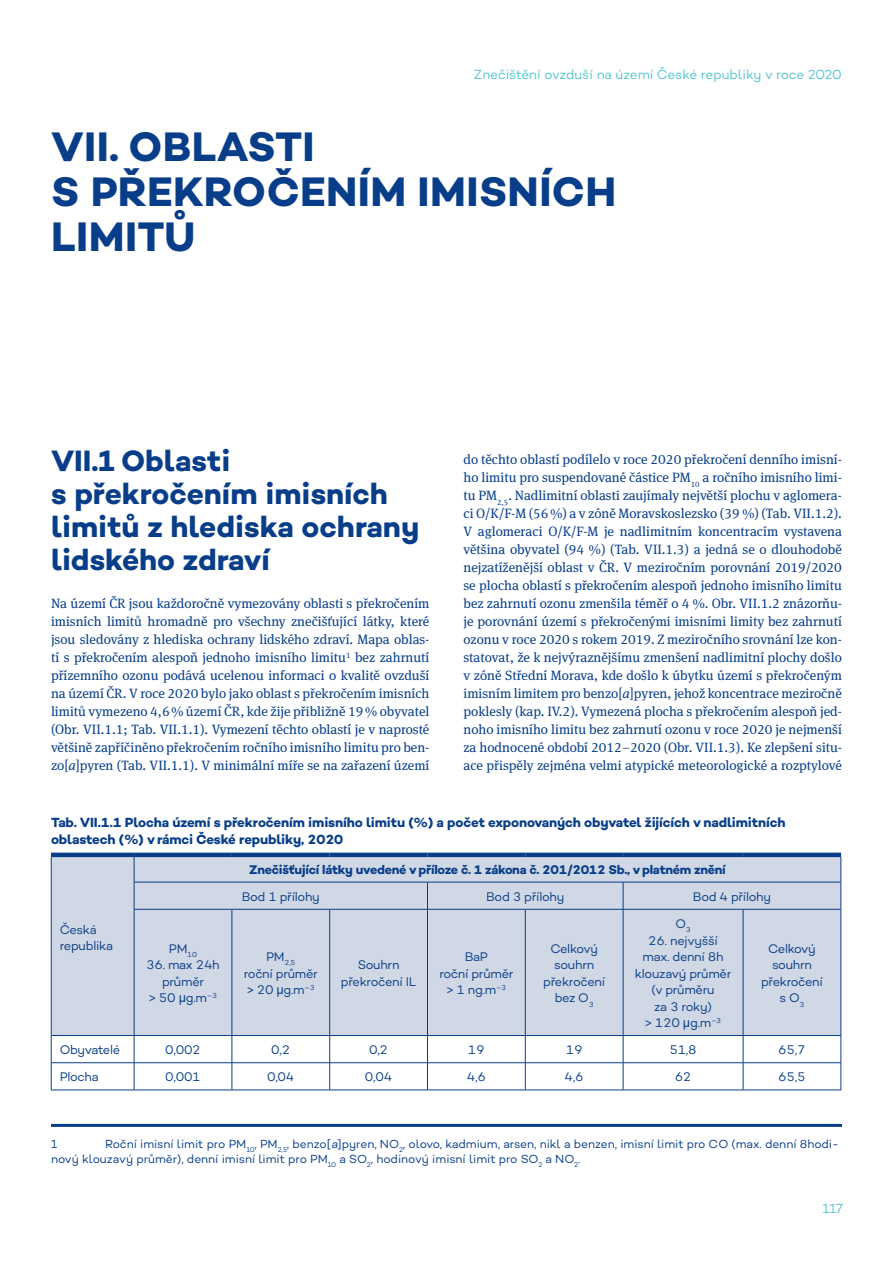
<style>
.page{position:relative;width:893px;height:1263px;background:#fff}
.page>*{position:absolute;margin:0;border:0;box-sizing:border-box;transform-origin:0 0}
._03_Kapitola{font:700 42px/45px "Campton";letter-spacing:.01em;color:#083e89}
._01_Nadpis_2{font:700 30px/33px "Campton";color:#083e89}
._00_Text_1{font:13.5px/18px "Meta Serif Pro";color:#083e89;text-align:justify}
._04_Popisek{font:700 13.5px/16.5px "Campton";letter-spacing:-.01em;color:#083e89}
.t1{font:13.5px "Campton";letter-spacing:-.01em;color:#54c5cf}
._02_Tabulka{font:12.75px/16.5px "Campton";letter-spacing:-.025em;color:#083e89;text-align:center}
._02_Tabulka-2{font:700 12.75px "Campton";letter-spacing:-.02em;color:#083e89}
._04_Poznamka{font:12px/14.4px "Campton";letter-spacing:-.005em;color:#083e89}
._02_Tabulka-3{font:7.5px "Campton";color:#083e89}
.s1{font-style:italic}
.s2{font-family:"Arial"}
</style>
<div class="page">
<hr style="left:51px;top:1124px;width:791px;height:3px;background:#083e89">
<div style="left:52px;top:857px;width:789px;height:178px;background:#d0d7e5"></div>
<svg style="left:51px;top:857px;width:1px;height:52px"></svg>
<hr style="left:51px;top:909px;width:1px;height:126px;background:#083e89">
<hr style="left:134px;top:882px;width:98px;height:1px;background:#083e89">
<svg style="left:134px;top:857px;width:1px;height:52px"></svg>
<hr style="left:232px;top:882px;width:98px;height:1px;background:#083e89">
<hr style="left:330px;top:882px;width:97px;height:1px;background:#083e89">
<hr style="left:427px;top:882px;width:98px;height:1px;background:#083e89">
<svg style="left:427px;top:882px;width:1px;height:27px"></svg>
<hr style="left:525px;top:882px;width:98px;height:1px;background:#083e89">
<hr style="left:623px;top:882px;width:120px;height:1px;background:#083e89">
<svg style="left:623px;top:882px;width:1px;height:27px"></svg>
<hr style="left:743px;top:882px;width:98px;height:1px;background:#083e89">
<svg style="left:841px;top:857px;width:1px;height:52px"></svg>
<hr style="left:134px;top:909px;width:98px;height:1px;background:#083e89">
<hr style="left:134px;top:909px;width:1px;height:126px;background:#083e89">
<hr style="left:232px;top:909px;width:98px;height:1px;background:#083e89">
<hr style="left:232px;top:909px;width:1px;height:126px;background:#083e89">
<hr style="left:330px;top:909px;width:97px;height:1px;background:#083e89">
<hr style="left:329px;top:909px;width:1px;height:126px;background:#083e89">
<hr style="left:427px;top:909px;width:98px;height:1px;background:#083e89">
<hr style="left:427px;top:909px;width:1px;height:126px;background:#083e89">
<hr style="left:525px;top:909px;width:98px;height:1px;background:#083e89">
<hr style="left:525px;top:909px;width:1px;height:126px;background:#083e89">
<hr style="left:623px;top:909px;width:120px;height:1px;background:#083e89">
<hr style="left:623px;top:909px;width:1px;height:126px;background:#083e89">
<hr style="left:743px;top:909px;width:98px;height:1px;background:#083e89">
<hr style="left:743px;top:909px;width:1px;height:126px;background:#083e89">
<hr style="left:841px;top:909px;width:1px;height:126px;background:#083e89">
<svg style="left:51px;top:1035px;width:791px;height:55px"></svg>
<hr style="left:51px;top:1090px;width:83px;height:1px;background:#083e89">
<hr style="left:134px;top:1090px;width:98px;height:1px;background:#083e89">
<hr style="left:232px;top:1090px;width:98px;height:1px;background:#083e89">
<hr style="left:330px;top:1090px;width:97px;height:1px;background:#083e89">
<hr style="left:427px;top:1090px;width:98px;height:1px;background:#083e89">
<hr style="left:525px;top:1090px;width:98px;height:1px;background:#083e89">
<hr style="left:623px;top:1090px;width:120px;height:1px;background:#083e89">
<hr style="left:743px;top:1090px;width:98px;height:1px;background:#083e89">
<hr style="left:51px;top:853px;width:83px;height:4px;background:#083e89">
<hr style="left:134px;top:853px;width:98px;height:4px;background:#083e89">
<hr style="left:232px;top:853px;width:98px;height:4px;background:#083e89">
<hr style="left:330px;top:853px;width:97px;height:4px;background:#083e89">
<hr style="left:427px;top:853px;width:98px;height:4px;background:#083e89">
<hr style="left:525px;top:853px;width:98px;height:4px;background:#083e89">
<hr style="left:623px;top:853px;width:120px;height:4px;background:#083e89">
<hr style="left:743px;top:853px;width:98px;height:4px;background:#083e89">
<p class="t1" style="left:474px;top:66px;width:370px">Znečištění ovzduší na území České republiky v roce 2020</p>
<p class="_03_Kapitola" style="left:51px;top:124px;width:567px">VII. OBLASTI<br>S PŘEKROČENÍM IMISNÍCH<br>LIMITŮ</p>
<p class="_01_Nadpis_2" style="left:51px;top:444px;width:370px">VII.1 Oblasti<br>s překročením imisních limitů z hlediska ochrany lidského zdraví</p>
<p class="_00_Text_1" style="left:51px;top:594px;width:380px">Na území ČR jsou každoročně vymezovány oblasti s překročením imisních limitů hromadně pro všechny znečišťující látky, které jsou sledovány z hlediska ochrany lidského zdraví. Mapa oblas&shy;tí s překročením alespoň jednoho imisního limitu<sup>1</sup> bez zahrnutí přízemního ozonu podává ucelenou informaci o kvalitě ovzduší na území ČR. V roce 2020 bylo jako oblast s překročením imisních limitů vymezeno 4,6% území ČR, kde žije přibližně 19% obyvatel (Obr. VII.1.1; Tab. VII.1.1). Vymezení těchto oblastí je v naprosté většině zapříčiněno překročením ročního imisního limitu pro ben&shy;zo[<span class="s1">a</span>]pyren (Tab. VII.1.1). V minimální míře se na zařazení území</p>
<p class="_00_Text_1" style="left:463px;top:450px;width:380px">do těchto oblastí podílelo v roce 2020 překročení denního imisní&shy;ho limitu pro suspendované částice PM<sub>10</sub> a ročního imisního limi&shy;tu PM<sub>2,5</sub>. Nadlimitní oblasti zaujímaly největší plochu v aglomera&shy;ci O/K/F-M (56%) a v zóně Moravskoslezsko (39 %) (Tab. VII.1.2).<br>V aglomeraci O/K/F-M je nadlimitním koncentracím vystavena většina obyvatel (94 %) (Tab. VII.1.3) a jedná se o dlouhodobě nejzatíženější oblast v ČR. V meziročním porovnání 2019/2020 se plocha oblastí s překročením alespoň jednoho imisního limitu bez zahrnutí ozonu zmenšila téměř o 4 %. Obr. VII.1.2 znázorňu&shy;je porovnání území s překročenými imisními limity bez zahrnutí ozonu v roce 2020 s rokem 2019. Z meziročního srovnání lze kon&shy;statovat, že k nejvýraznějšímu zmenšení nadlimitní plochy došlo v zóně Střední Morava, kde došlo k úbytku území s překročeným imisním limitem pro benzo[<span class="s1">a</span>]pyren, jehož koncentrace meziročně poklesly (kap. IV.2). Vymezená plocha s překročením alespoň jed&shy;noho imisního limitu bez zahrnutí ozonu v roce 2020 je nejmenší za hodnocené období 2012–2020 (Obr. VII.1.3). Ke zlepšení situ&shy;ace přispěly zejména velmi atypické meteorologické a rozptylové</p>
<p class="_04_Popisek" style="left:51px;top:814px;width:736px">Tab. VII.1.1 Plocha území s překročením imisního limitu (%) a počet exponovaných obyvatel žijících v nadlimitních oblastech (%) v rámci České republiky, 2020</p>
<p class="_02_Tabulka" style="left:60px;top:921px;width:55px;text-align:left">Česká republika</p>
<p class="_02_Tabulka" style="left:169px;top:940px;width:30px">PM<sub>10</sub></p>
<p class="_02_Tabulka" style="left:146px;top:956px;width:75px">36. max 24h průměr</p>
<p class="_02_Tabulka" style="left:149px;top:989px;width:70px">&gt; 50 <span class="s2">µ</span>g.m<sup>–3</sup></p>
<p class="_02_Tabulka-2" style="left:249px;top:861px;width:478px">Znečišťující látky uvedené v příloze č. 1 zákona č. 201/2012 Sb., v platném znění</p>
<p class="_02_Tabulka" style="left:242px;top:888px;width:80px">Bod 1 přílohy</p>
<p class="_02_Tabulka" style="left:486px;top:888px;width:80px">Bod 3 přílohy</p>
<p class="_02_Tabulka" style="left:693px;top:888px;width:80px">Bod 4 přílohy</p>
<p class="_02_Tabulka-3" style="left:266px;top:958px;width:31px"><sup>PM</sup>2,5</p>
<p class="_02_Tabulka" style="left:244px;top:965px;width:76px">roční průměr</p>
<p class="_02_Tabulka" style="left:247px;top:981px;width:70px">&gt; 20 <span class="s2">µ</span>g.m<sup>–3</sup></p>
<p class="_02_Tabulka" style="left:341px;top:956px;width:77px">Souhrn překročení IL</p>
<p class="_02_Tabulka" style="left:465px;top:948px;width:25px">BaP</p>
<p class="_02_Tabulka" style="left:439px;top:965px;width:76px">roční průměr</p>
<p class="_02_Tabulka" style="left:446px;top:981px;width:61px">&gt; 1 ng.m<sup>–3</sup></p>
<p class="_02_Tabulka" style="left:543px;top:940px;width:63px">Celkový souhrn překročení bez O<sub>3</sub></p>
<p class="_02_Tabulka" style="left:675px;top:915px;width:17px">O<sub>3</sub></p>
<p class="_02_Tabulka" style="left:635px;top:932px;width:98px">26. nejvyšší max. denní 8h klouzavý průměr (v průměru<br>za 3 roky)</p>
<p class="_02_Tabulka" style="left:645px;top:1014px;width:78px">&gt; 120 <span class="s2">µ</span>g.m<sup>–3</sup></p>
<p class="_02_Tabulka" style="left:761px;top:940px;width:63px">Celkový souhrn překročení s O<sub>3</sub></p>
<p class="_02_Tabulka" style="left:60px;top:1041px;width:62px">Obyvatelé</p>
<p class="_02_Tabulka" style="left:165px;top:1041px;width:37px">0,002</p>
<p class="_02_Tabulka" style="left:271px;top:1041px;width:21px">0,2</p>
<p class="_02_Tabulka" style="left:369px;top:1041px;width:21px">0,2</p>
<p class="_02_Tabulka" style="left:468px;top:1041px;width:18px">19</p>
<p class="_02_Tabulka" style="left:566px;top:1041px;width:18px">19</p>
<p class="_02_Tabulka" style="left:669px;top:1041px;width:29px">51,8</p>
<p class="_02_Tabulka" style="left:778px;top:1041px;width:29px">65,7</p>
<p class="_02_Tabulka" style="left:60px;top:1068px;width:41px">Plocha</p>
<p class="_02_Tabulka" style="left:165px;top:1068px;width:37px">0,001</p>
<p class="_02_Tabulka" style="left:267px;top:1068px;width:29px">0,04</p>
<p class="_02_Tabulka" style="left:365px;top:1068px;width:29px">0,04</p>
<p class="_02_Tabulka" style="left:467px;top:1068px;width:21px">4,6</p>
<p class="_02_Tabulka" style="left:565px;top:1068px;width:21px">4,6</p>
<p class="_02_Tabulka" style="left:675px;top:1068px;width:18px">62</p>
<p class="_02_Tabulka" style="left:778px;top:1068px;width:29px">65,5</p>
<p class="_04_Poznamka" style="left:51px;top:1136px;width:789px;text-indent:54px">Roční imisní limit pro PM<sub>10</sub>, PM<sub>2,5</sub>, benzo[<span class="s1">a</span>]pyren, NO<sub>2</sub>, olovo, kadmium, arsen, nikl a benzen, imisní limit pro CO (max. denní 8hodi&shy;nový klouzavý průměr), denní imisní limit pro PM<sub>10</sub> a SO<sub>2</sub>, hodinový imisní limit pro SO<sub>2</sub> a NO<sub>2</sub>.</p>
<p class="_04_Poznamka" style="left:51px;top:1136px;width:8px">1</p>
<p class="t1" style="left:822px;top:1200px;width:22px">117</p>
</div>
